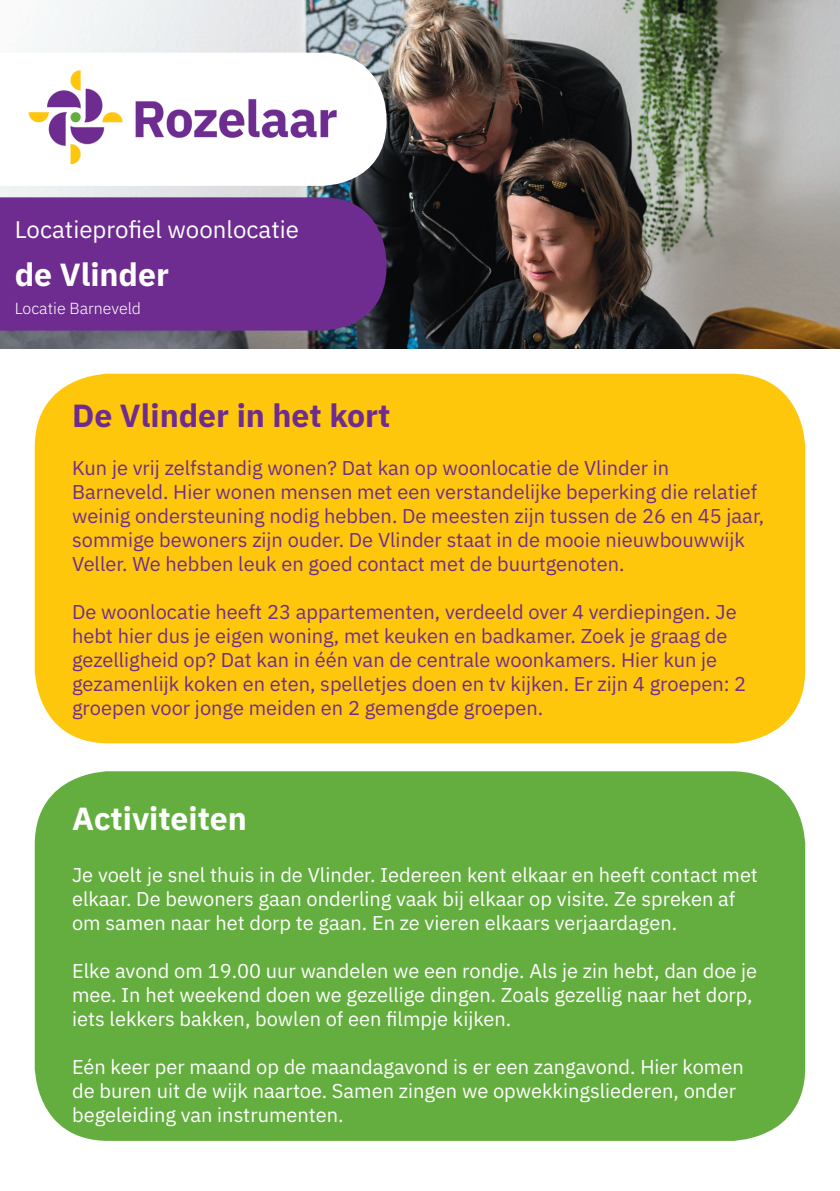
<style>
.page{position:relative;width:840px;height:1191px;background:#fff}
.page>*{position:absolute;margin:0;border:0;box-sizing:border-box;transform-origin:0 0}
.t1{font:700 32px "IBM Plex Sans";color:#fff}
.t2{font:700 32px "IBM Plex Sans";color:#6f2c90}
.t3{font:24px "IBM Plex Sans";color:#fff}
.t4{font:20px/24px "IBM Plex Sans";color:#6f2c90}
.t5{font:20px/24px "IBM Plex Sans";color:#fff}
.t6{font:300 16px "IBM Plex Sans";color:#fff}
</style>
<div class="page">
<img style="left:0;top:1px;width:839px;height:347px">
<svg style="left:0;top:53px;width:386px;height:133px"></svg>
<img style="left:26px;top:69px;width:315px;height:105px">
<div style="left:0;top:197px;width:386px;height:133px;background:#6f2c90"></div>
<div style="left:35px;top:374px;width:769px;height:369px;background:#fec70c;border-radius:74px"></div>
<div style="left:35px;top:771px;width:769px;height:369px;background:#64ae3f;border-radius:74px"></div>
<p class="t3" style="left:15px;top:211px;width:285px">Locatieprofiel woonlocatie</p>
<h1 class="t1" style="left:15px;top:249px;width:156px">de Vlinder</h1>
<p class="t6" style="left:15px;top:296px;width:128px">Locatie Barneveld</p>
<h1 class="t2" style="left:72px;top:390px;width:320px">De Vlinder in het kort</h1>
<p class="t4" style="left:72px;top:454px;width:693px">Kun je vrij zelfstandig wonen? Dat kan op woonlocatie de Vlinder in Barneveld. Hier wonen mensen met een verstandelijke beperking die relatief weinig ondersteuning nodig hebben. De meesten zijn tussen de 26 en 45 jaar, sommige bewoners zijn ouder. De Vlinder staat in de mooie nieuwbouwwijk Veller. We hebben leuk en goed contact met de buurtgenoten.</p>
<p class="t4" style="left:72px;top:598px;width:675px">De woonlocatie heeft 23 appartementen, verdeeld over 4 verdiepingen. Je hebt hier dus je eigen woning, met keuken en badkamer. Zoek je graag de gezelligheid op? Dat kan in één van de centrale woonkamers. Hier kun je gezamenlijk koken en eten, spelletjes doen en tv kijken. Er zijn 4 groepen: 2 groepen voor jonge meiden en 2 gemengde groepen.</p>
<h1 class="t1" style="left:72px;top:793px;width:176px">Activiteiten</h1>
<p class="t5" style="left:72px;top:861px;width:687px">Je voelt je snel thuis in de Vlinder. Iedereen kent elkaar en heeft contact met elkaar. De bewoners gaan onderling vaak bij elkaar op visite. Ze spreken af om samen naar het dorp te gaan. En ze vieren elkaars verjaardagen.</p>
<p class="t5" style="left:72px;top:957px;width:686px">Elke avond om 19.00 uur wandelen we een rondje. Als je zin hebt, dan doe je mee. In het weekend doen we gezellige dingen. Zoals gezellig naar het dorp, iets lekkers bakken, bowlen of een filmpje kijken.</p>
<p class="t5" style="left:72px;top:1053px;width:672px">Eén keer per maand op de maandagavond is er een zangavond. Hier komen de buren uit de wijk naartoe. Samen zingen we opwekkingsliederen, onder begeleiding van instrumenten.</p>
</div>
